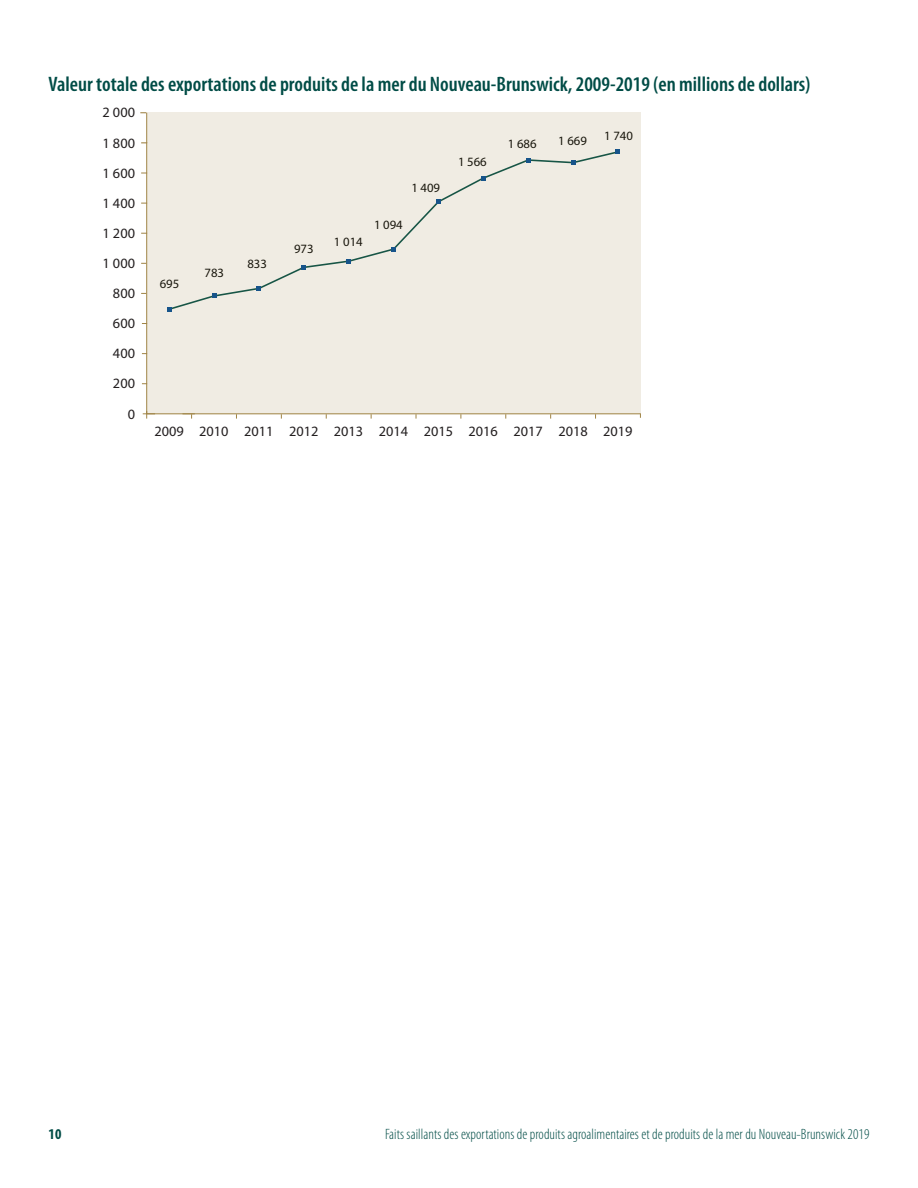
<style>
.page{position:relative;width:918px;height:1188px;background:#fff}
.page>*{position:absolute;margin:0;border:0;box-sizing:border-box;transform-origin:0 0}
.entête_2_verte{font:600 condensed 21px "Myriad Pro";color:#004c46}
.t1{font:300 condensed 15px "Myriad Pro";letter-spacing:.005em;color:#004c46}
.t2{font:700 condensed 15px "Myriad Pro";color:#004c46}
.t3{font:14.25px "Myriad Pro";color:#231f20}
.t4{font:12.75px "Myriad Pro";color:#030505}
</style>
<div class="page">
<hr style="left:146px;top:113px;width:1px;height:301px;background:#9f8344">
<svg style="left:182px;top:414px;width:13px;height:5px"></svg>
<svg style="left:143px;top:413px;width:12px;height:6px"></svg>
<div style="left:147px;top:113px;width:494px;height:301px;background:#f0ece3"></div>
<p class="entête_2_verte" style="left:49px;top:71px;width:764px">Valeur totale des exportations de produits de la mer du Nouveau-Brunswick, 2009-2019 (en millions de dollars)</p>
<p class="t3" style="left:103px;top:104px;width:34px">2 000</p>
<p class="t3" style="left:103px;top:134px;width:34px">1 800</p>
<p class="t3" style="left:103px;top:164px;width:34px">1 600</p>
<p class="t3" style="left:103px;top:194px;width:34px">1 400</p>
<p class="t3" style="left:103px;top:224px;width:34px">1 200</p>
<p class="t3" style="left:103px;top:254px;width:34px">1 000</p>
<p class="t3" style="left:113px;top:285px;width:24px">800</p>
<p class="t3" style="left:113px;top:315px;width:24px">600</p>
<p class="t3" style="left:113px;top:345px;width:24px">400</p>
<p class="t3" style="left:113px;top:375px;width:24px">200</p>
<p class="t3" style="left:128px;top:405px;width:9px">0</p>
<p class="t4" style="left:160px;top:276px;width:21px">695</p>
<p class="t4" style="left:205px;top:265px;width:21px">783</p>
<p class="t4" style="left:247px;top:256px;width:21px">833</p>
<p class="t4" style="left:294px;top:241px;width:21px">973</p>
<p class="t4" style="left:334px;top:234px;width:30px">1 014</p>
<p class="t4" style="left:411px;top:180px;width:30px">1 409</p>
<p class="t4" style="left:374px;top:217px;width:30px">1 094</p>
<p class="t4" style="left:458px;top:154px;width:30px">1 566</p>
<p class="t4" style="left:508px;top:136px;width:30px">1 686</p>
<p class="t4" style="left:558px;top:133px;width:30px">1 669</p>
<p class="t4" style="left:604px;top:128px;width:30px">1 740</p>
<p class="t3" style="left:154px;top:422px;width:480px">2009 2010 2011 2012 2013 2014 2015 2016 2017 2018 2019</p>
<p class="t2" style="left:49px;top:1124px;width:14px">10</p>
<p class="t1" style="left:385px;top:1125px;width:486px">Faits saillants des exportations de produits agroalimentaires et de produits de la mer du Nouveau-Brunswick 2019</p>
</div>
